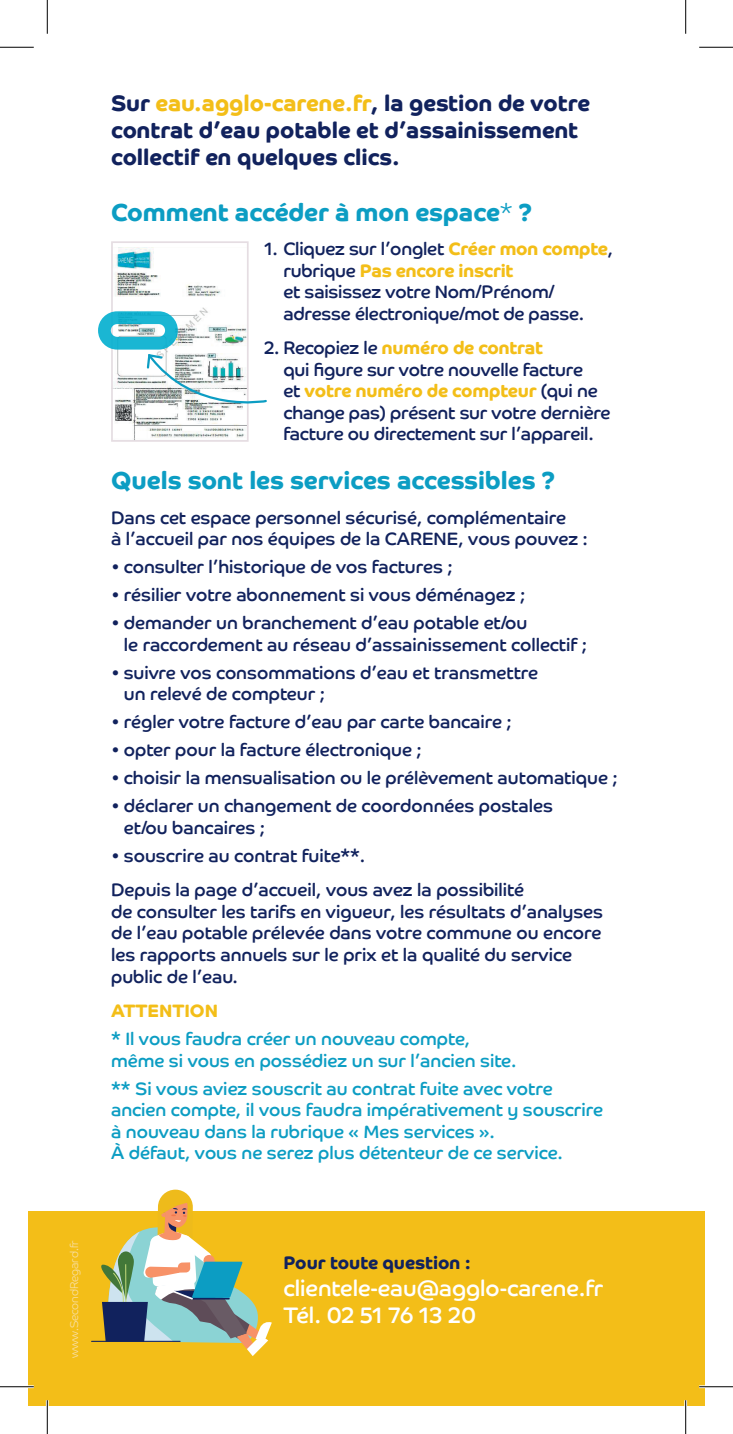
<style>
.page{position:relative;width:733px;height:1434px;background:#fff}
.page>*{position:absolute;margin:0;border:0;box-sizing:border-box;transform-origin:0 0}
.t1{font:700 24.75px "Co Headline";color:#0c9dc3}
.t2{font:700 22.5px/27px "Co Headline";color:#11225d}
.t3{font:22.5px/27px "Co Headline";color:#fff}
.t4{font:18px/21.6px "Co Headline";color:#11225d}
.t5{font:18px/21.6px "Co Headline";color:#0c9dc3}
.t6{font:700 18px "Co Headline";color:#11225d}
.t7{font:700 18px "Co Headline";color:#f3be18}
.t8{font:300 11.25px "Co Headline";color:#f8dfa5}
.s1{color:#f3be18}
.s2{font-weight:300}
.s3{font-weight:700;color:#f3be18}
</style>
<div class="page">
<div style="left:28px;top:1211px;width:676px;height:195px;background:#f3be18"></div>
<img style="left:114px;top:247px;width:131px;height:192px">
<div style="left:111px;top:241px;width:137px;height:201px;border:2px solid #e5dde2"></div>
<div style="left:98px;top:311px;width:80px;height:39px;border:13px solid #00aecf;border-radius:13px"></div>
<hr style="left:91px;top:1341px;width:89px;height:1px;background:#11225d">
<svg style="left:99px;top:1189px;width:173px;height:167px"></svg>
<img style="left:145px;top:352px;width:122px;height:63px">
<hr style="left:0;top:1385px;width:34px;height:3px;background:#fff">
<hr style="left:699px;top:1385px;width:33px;height:3px;background:#fff">
<hr style="left:46px;top:1400px;width:3px;height:34px;background:#fff">
<hr style="left:684px;top:1400px;width:2px;height:34px;background:#fff">
<hr style="left:0;top:47px;width:34px;height:1px;background:#000">
<hr style="left:699px;top:47px;width:33px;height:1px;background:#000">
<hr style="left:0;top:1386px;width:34px;height:1px;background:#000">
<hr style="left:699px;top:1386px;width:33px;height:1px;background:#000">
<hr style="left:47px;top:0;width:1px;height:34px;background:#000">
<hr style="left:47px;top:1400px;width:1px;height:34px;background:#000">
<hr style="left:685px;top:0;width:1px;height:34px;background:#000">
<hr style="left:685px;top:1400px;width:1px;height:34px;background:#000">
<p class="t2" style="left:111px;top:90px;width:480px">Sur <span class="s1">eau.agglo-carene.fr</span>, la gestion de votre contrat d’eau potable et d’assainissement collectif en quelques clics.</p>
<h1 class="t1" style="left:111px;top:198px;width:422px">Comment accéder à mon espace<span class="s2">*</span> ?</h1>
<p class="t4" style="left:283px;top:238px;width:331px;text-indent:-19px">1. Cliquez sur l’onglet <span class="s3">Créer mon compte</span>, rubrique <span class="s3">Pas encore inscrit<br></span>et saisissez votre Nom/Prénom/ adresse électronique/mot de passe.</p>
<p class="t4" style="left:283px;top:337px;width:328px;text-indent:-19px">2. Recopiez le <span class="s3">numéro de contrat<br></span>qui figure sur votre nouvelle facture<br>et <span class="s3">votre numéro de compteur</span> (qui ne change pas) présent sur votre dernière facture ou directement sur l’appareil.</p>
<h1 class="t1" style="left:111px;top:466px;width:445px">Quels sont les services accessibles ?</h1>
<p class="t4" style="left:111px;top:507px;width:478px">Dans cet espace personnel sécurisé, complémentaire<br>à l’accueil par nos équipes de la CARENE, vous pouvez :</p>
<p class="t4" style="left:111px;top:556px;width:343px">• consulter l’historique de vos factures ;</p>
<p class="t4" style="left:111px;top:584px;width:415px">• résilier votre abonnement si vous déménagez ;</p>
<p class="t4" style="left:124px;top:612px;width:464px;text-indent:-13px">• demander un branchement d’eau potable et/ou<br>le raccordement au réseau d’assainissement collectif ;</p>
<p class="t4" style="left:124px;top:662px;width:415px;text-indent:-13px">• suivre vos consommations d’eau et transmettre un relevé de compteur ;</p>
<p class="t4" style="left:111px;top:711px;width:402px">• régler votre facture d’eau par carte bancaire ;</p>
<p class="t4" style="left:111px;top:739px;width:312px">• opter pour la facture électronique ;</p>
<p class="t4" style="left:111px;top:767px;width:508px">• choisir la mensualisation ou le prélèvement automatique ;</p>
<p class="t4" style="left:124px;top:795px;width:430px;text-indent:-13px">• déclarer un changement de coordonnées postales et/ou bancaires ;</p>
<p class="t4" style="left:111px;top:838px;width:414px;line-height:34.4px">• souscrire au contrat fuite**.<br>Depuis la page d’accueil, vous avez la possibilité</p>
<p class="t4" style="left:111px;top:901px;width:493px">de consulter les tarifs en vigueur, les résultats d’analyses de l’eau potable prélevée dans votre commune ou encore les rapports annuels sur le prix et la qualité du service public de l’eau.</p>
<p class="t7" style="left:111px;top:1000px;width:108px">ATTENTION</p>
<p class="t5" style="left:111px;top:1028px;width:407px">* Il vous faudra créer un nouveau compte, même si vous en possédiez un sur l’ancien site.</p>
<p class="t5" style="left:111px;top:1077px;width:493px">** Si vous aviez souscrit au contrat fuite avec votre ancien compte, il vous faudra impérativement y souscrire à nouveau dans la rubrique « Mes services ».<br>À défaut, vous ne serez plus détenteur de ce service.</p>
<p class="t8" style="left:68px;top:1358px;width:119px;rotate:-90deg">www.SecondRegard.fr</p>
<p class="t6" style="left:283px;top:1252px;width:189px">Pour toute question :</p>
<p class="t3" style="left:283px;top:1275px;width:321px">clientele-eau@agglo-carene.fr<br>Tél. 02 51 76 13 20</p>
</div>
